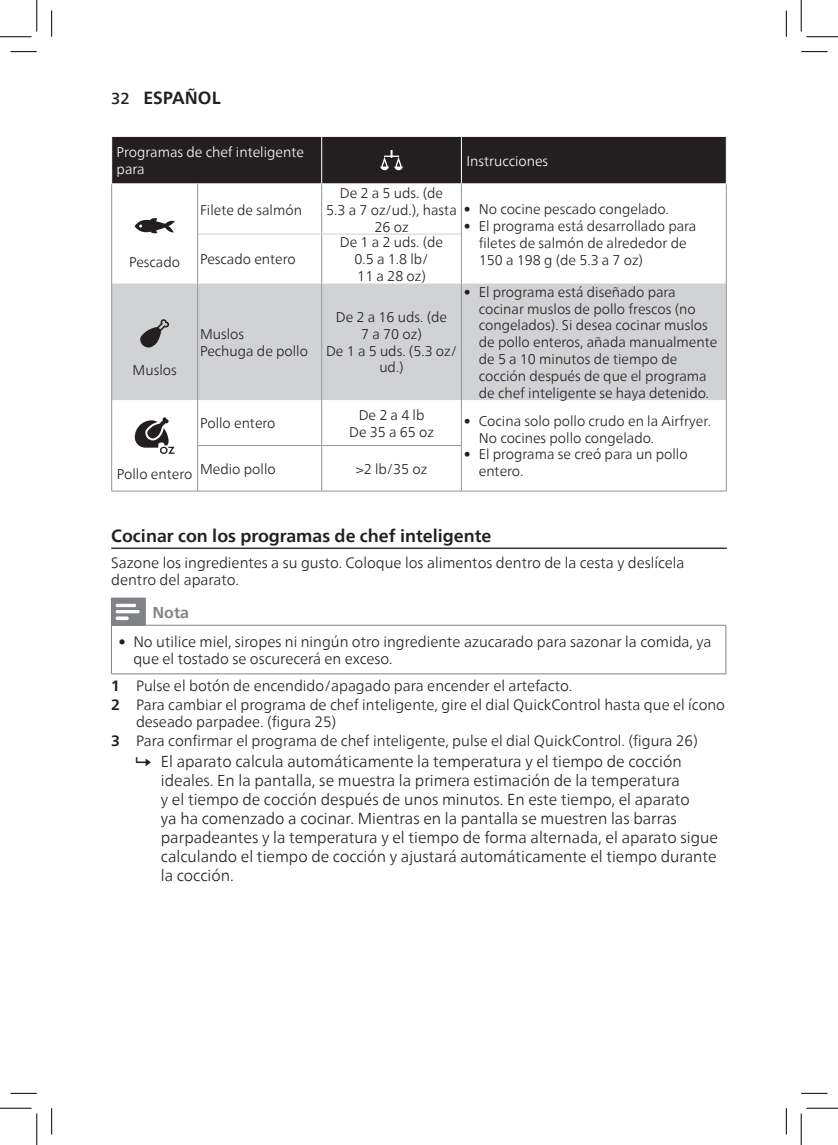
<style>
.page{position:relative;width:838px;height:1145px;background:#fff}
.page>*{position:absolute;margin:0;border:0;box-sizing:border-box;transform-origin:0 0}
.heading2{font:700 17.5px "Neue Frutiger World";color:#231f20}
.t1{font:300 15.75px/18.9px "Neue Frutiger World";color:#231f20}
.cautions-caption-par{font:700 15.75px "Neue Frutiger World";color:#808285}
.body{font:300 14.88px/16.6px "Neue Frutiger World";color:#231f20}
.dfutable{font:300 14px/16.8px "Neue Frutiger World";color:#231f20;text-align:center}
.dfutable_header{font:300 14px/16.8px "Neue Frutiger World";color:#fff}
.s1{font-weight:500;font-size:15.75px}
.s2{font-weight:500}
.s3{font-weight:700}
</style>
<div class="page">
<hr style="left:111px;top:548px;width:615px;height:1px;background:#231f20">
<svg style="left:112px;top:184px;width:349px;height:50px"></svg>
<svg style="left:112px;top:234px;width:613px;height:257px"></svg>
<div style="left:112px;top:284px;width:613px;height:116px;background:#d1d2d4"></div>
<hr style="left:111px;top:184px;width:1px;height:50px;background:#939598">
<hr style="left:197px;top:184px;width:1px;height:50px;background:#939598">
<hr style="left:321px;top:184px;width:1px;height:50px;background:#939598">
<hr style="left:461px;top:184px;width:1px;height:50px;background:#939598">
<hr style="left:725px;top:184px;width:1px;height:50px;background:#939598">
<hr style="left:111px;top:234px;width:1px;height:50px;background:#939598">
<hr style="left:197px;top:234px;width:1px;height:50px;background:#939598">
<hr style="left:321px;top:235px;width:1px;height:49px;background:#939598">
<hr style="left:461px;top:234px;width:1px;height:50px;background:#939598">
<hr style="left:725px;top:234px;width:1px;height:50px;background:#939598">
<hr style="left:111px;top:284px;width:1px;height:116px;background:#939598">
<hr style="left:197px;top:284px;width:1px;height:116px;background:#939598">
<hr style="left:321px;top:284px;width:1px;height:116px;background:#939598">
<hr style="left:461px;top:284px;width:1px;height:116px;background:#939598">
<hr style="left:725px;top:284px;width:1px;height:116px;background:#939598">
<hr style="left:111px;top:400px;width:1px;height:46px;background:#939598">
<hr style="left:197px;top:400px;width:1px;height:45px;background:#939598">
<hr style="left:321px;top:400px;width:1px;height:45px;background:#939598">
<hr style="left:461px;top:400px;width:1px;height:45px;background:#939598">
<hr style="left:725px;top:400px;width:1px;height:46px;background:#939598">
<hr style="left:111px;top:446px;width:1px;height:45px;background:#939598">
<hr style="left:197px;top:446px;width:1px;height:45px;background:#939598">
<hr style="left:321px;top:446px;width:1px;height:45px;background:#939598">
<hr style="left:461px;top:446px;width:1px;height:45px;background:#939598">
<hr style="left:725px;top:446px;width:1px;height:45px;background:#939598">
<hr style="left:111px;top:491px;width:87px;height:1px;background:#939598">
<hr style="left:198px;top:491px;width:123px;height:1px;background:#939598">
<hr style="left:321px;top:491px;width:140px;height:1px;background:#939598">
<hr style="left:461px;top:491px;width:265px;height:1px;background:#939598">
<hr style="left:198px;top:234px;width:123px;height:1px;background:#d1d2d4">
<hr style="left:321px;top:234px;width:140px;height:1px;background:#d1d2d4">
<hr style="left:197px;top:445px;width:124px;height:1px;background:#939598">
<hr style="left:321px;top:445px;width:141px;height:1px;background:#939598">
<div style="left:112px;top:136px;width:614px;height:48px;background:#231f20"></div>
<svg style="left:134px;top:218px;width:41px;height:16px"></svg>
<svg style="left:140px;top:319px;width:29px;height:29px"></svg>
<svg style="left:135px;top:417px;width:39px;height:37px"></svg>
<hr style="left:725px;top:625px;width:1px;height:49px;background:#808285">
<hr style="left:145px;top:625px;width:581px;height:1px;background:#808285">
<hr style="left:111px;top:625px;width:1px;height:49px;background:#808285">
<hr style="left:111px;top:674px;width:34px;height:1px;background:#808285">
<hr style="left:145px;top:674px;width:581px;height:1px;background:#808285">
<svg style="left:111px;top:598px;width:35px;height:27px"></svg>
<svg style="left:10px;top:51px;width:27px;height:1px"></svg>
<svg style="left:801px;top:51px;width:26px;height:1px"></svg>
<svg style="left:10px;top:1093px;width:27px;height:1px"></svg>
<svg style="left:801px;top:1093px;width:26px;height:1px"></svg>
<svg style="left:51px;top:10px;width:1px;height:27px"></svg>
<svg style="left:51px;top:1108px;width:1px;height:26px"></svg>
<svg style="left:786px;top:10px;width:1px;height:27px"></svg>
<svg style="left:786px;top:1108px;width:1px;height:26px"></svg>
<hr style="left:0;top:36px;width:32px;height:1px;background:#000">
<hr style="left:806px;top:36px;width:31px;height:1px;background:#000">
<hr style="left:0;top:1108px;width:32px;height:1px;background:#000">
<hr style="left:806px;top:1108px;width:31px;height:1px;background:#000">
<hr style="left:36px;top:0;width:1px;height:31px;background:#000">
<hr style="left:36px;top:1113px;width:1px;height:32px;background:#000">
<hr style="left:800px;top:0;width:1px;height:31px;background:#000">
<hr style="left:800px;top:1113px;width:1px;height:32px;background:#000">
<p class="heading2" style="left:111px;top:83px;width:111px"><span class="s1">32</span> ESPAÑOL</p>
<p class="dfutable_header" style="left:117px;top:144px;width:189px">Programas de chef inteligente para</p>
<p class="dfutable_header" style="left:466px;top:152px;width:83px">Instrucciones</p>
<p class="dfutable" style="left:129px;top:254px;width:53px">Pescado</p>
<p class="dfutable" style="left:132px;top:362px;width:46px">Muslos</p>
<p class="dfutable" style="left:117px;top:466px;width:77px">Pollo entero</p>
<p class="dfutable" style="left:326px;top:185px;width:132px">De 2 a 5 uds. (de<br>5.3 a 7 oz/ud.), hasta<br>26 oz</p>
<p class="dfutable" style="left:464px;top:201px;width:206px"><span class="s2">•</span> No cocine pescado congelado.</p>
<p class="dfutable" style="left:464px;top:218px;width:234px"><span class="s2">•</span> El programa está desarrollado para filetes de salmón de alrededor de</p>
<p class="dfutable" style="left:200px;top:202px;width:103px">Filete de salmón</p>
<p class="dfutable" style="left:340px;top:234px;width:105px">De 1 a 2 uds. (de<br>0.5 a 1.8 lb/<br>11 a 28 oz)</p>
<p class="dfutable" style="left:200px;top:251px;width:97px">Pescado entero</p>
<p class="dfutable" style="left:478px;top:252px;width:166px">150 a 198 g (de 5.3 a 7 oz)</p>
<p class="dfutable" style="left:200px;top:326px;width:46px">Muslos</p>
<p class="dfutable" style="left:200px;top:342px;width:109px">Pechuga de pollo</p>
<p class="dfutable" style="left:336px;top:309px;width:113px">De 2 a 16 uds. (de<br>7 a 70 oz)</p>
<p class="dfutable" style="left:326px;top:342px;width:132px">De 1 a 5 uds. (5.3 oz/ ud.)</p>
<p class="dfutable" style="left:478px;top:284px;width:240px;text-align:left;text-indent:-15px"><span class="s2">•</span> El programa está diseñado para cocinar muslos de pollo frescos (no congelados). Si desea cocinar muslos de pollo enteros, añada manualmente de 5 a 10 minutos de tiempo de cocción después de que el programa de chef inteligente se haya detenido.</p>
<p class="dfutable" style="left:358px;top:407px;width:67px">De 2 a 4 lb</p>
<p class="dfutable" style="left:349px;top:423px;width:86px">De 35 a 65 oz</p>
<p class="dfutable" style="left:478px;top:413px;width:234px;text-align:left;text-indent:-15px"><span class="s2">•</span> Cocina solo pollo crudo en la Airfryer.<br>No cocines pollo congelado.</p>
<p class="dfutable" style="left:464px;top:446px;width:225px"><span class="s2">•</span> El programa se creó para un pollo</p>
<p class="dfutable" style="left:200px;top:415px;width:77px">Pollo entero</p>
<p class="dfutable" style="left:200px;top:461px;width:77px">Medio pollo</p>
<p class="dfutable" style="left:356px;top:461px;width:73px">&gt;2 lb/35 oz</p>
<p class="dfutable" style="left:478px;top:463px;width:46px">entero.</p>
<p class="heading2" style="left:111px;top:520px;width:381px">Cocinar con los programas de chef inteligente</p>
<p class="body" style="left:111px;top:555px;width:574px">Sazone los ingredientes a su gusto. Coloque los alimentos dentro de la cesta y deslícela dentro del aparato.</p>
<p class="cautions-caption-par" style="left:152px;top:598px;width:38px">Nota</p>
<p class="body" style="left:133px;top:634px;width:579px;text-indent:-15px"><span class="s2">•</span> No utilice miel, siropes ni ningún otro ingrediente azucarado para sazonar la comida, ya que el tostado se oscurecerá en exceso.</p>
<p class="body" style="left:111px;top:678px;width:462px"><span class="s3">1</span> Pulse el botón de encendido/apagado para encender el artefacto.</p>
<p class="body" style="left:136px;top:697px;width:590px;text-indent:-25px"><span class="s3">2</span> Para cambiar el programa de chef inteligente, gire el dial QuickControl hasta que el ícono deseado parpadee. (figura 25)</p>
<p class="body" style="left:111px;top:733px;width:588px"><span class="s3">3</span> Para confirmar el programa de chef inteligente, pulse el dial QuickControl. (figura 26)</p>
<p class="t1" style="left:161px;top:753px;width:558px">El aparato calcula automáticamente la temperatura y el tiempo de cocción ideales. En la pantalla, se muestra la primera estimación de la temperatura<br>y el tiempo de cocción después de unos minutos. En este tiempo, el aparato<br>ya ha comenzado a cocinar. Mientras en la pantalla se muestren las barras parpadeantes y la temperatura y el tiempo de forma alternada, el aparato sigue calculando el tiempo de cocción y ajustará automáticamente el tiempo durante la cocción.</p>
</div>
